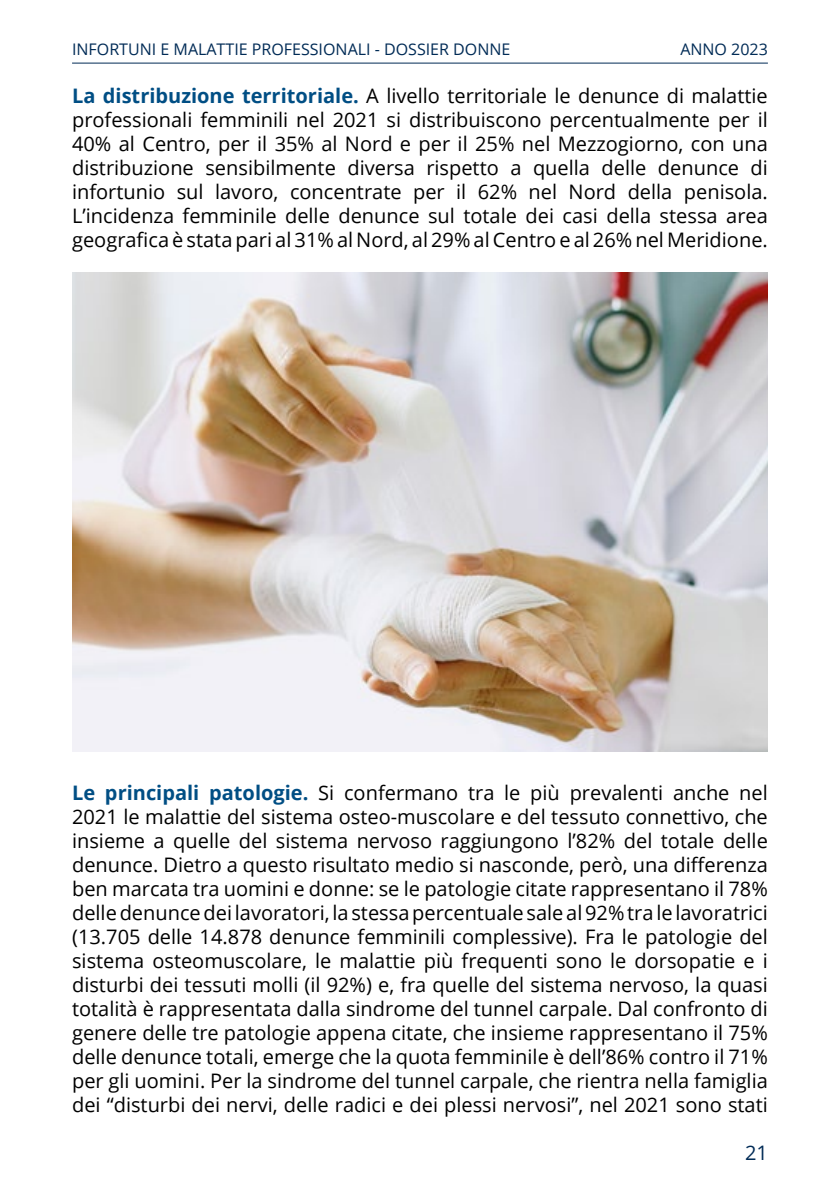
<style>
.page{position:relative;width:840px;height:1191px;background:#fff}
.page>*{position:absolute;margin:0;border:0;box-sizing:border-box;transform-origin:0 0}
.t1{font:20px/24px "Open Sans";color:#000;text-align:justify}
.t2{font:20px "Open Sans";color:#002b56}
.t3{font:16px "Open Sans";color:#002b56}
.s1{font-weight:700;color:#004e84}
</style>
<div class="page">
<hr style="left:72px;top:63px;width:695px;height:1px;background:#002b56">
<img style="left:72px;top:273px;width:695px;height:478px">
<p class="t3" style="left:72px;top:38px;width:439px">INFORTUNI E MALATTIE PROFESSIONALI - DOSSIER DONNE</p>
<p class="t3" style="left:680px;top:38px;width:89px">ANNO 2023</p>
<p class="t1" style="left:72px;top:84px;width:697px"><span class="s1">La distribuzione territoriale.</span> A livello territoriale le denunce di malattie professionali femminili nel 2021 si distribuiscono percentualmente per il 40% al Centro, per il 35% al Nord e per il 25% nel Mezzogiorno, con una distribuzione sensibilmente diversa rispetto a quella delle denunce di infortunio sul lavoro, concentrate per il 62% nel Nord della penisola.<br>L’incidenza femminile delle denunce sul totale dei casi della stessa area geografica è stata pari al 31% al Nord, al 29% al Centro e al 26% nel Meridione.</p>
<p class="t1" style="left:72px;top:780px;width:697px"><span class="s1">Le principali patologie.</span> Si confermano tra le più prevalenti anche nel 2021 le malattie del sistema osteo-muscolare e del tessuto connettivo, che insieme a quelle del sistema nervoso raggiungono l’82% del totale delle denunce. Dietro a questo risultato medio si nasconde, però, una differenza ben marcata tra uomini e donne: se le patologie citate rappresentano il 78% delle denunce dei lavoratori, la stessa percentuale sale al 92% tra le lavoratrici (13.705 delle 14.878 denunce femminili complessive). Fra le patologie del sistema osteomuscolare, le malattie più frequenti sono le dorsopatie e i disturbi dei tessuti molli (il 92%) e, fra quelle del sistema nervoso, la quasi totalità è rappresentata dalla sindrome del tunnel carpale. Dal confronto di genere delle tre patologie appena citate, che insieme rappresentano il 75% delle denunce totali, emerge che la quota femminile è dell’86% contro il 71% per gli uomini. Per la sindrome del tunnel carpale, che rientra nella famiglia dei “disturbi dei nervi, delle radici e dei plessi nervosi”, nel 2021 sono stati</p>
<p class="t2" style="left:744px;top:1138px;width:24px">21</p>
</div>
